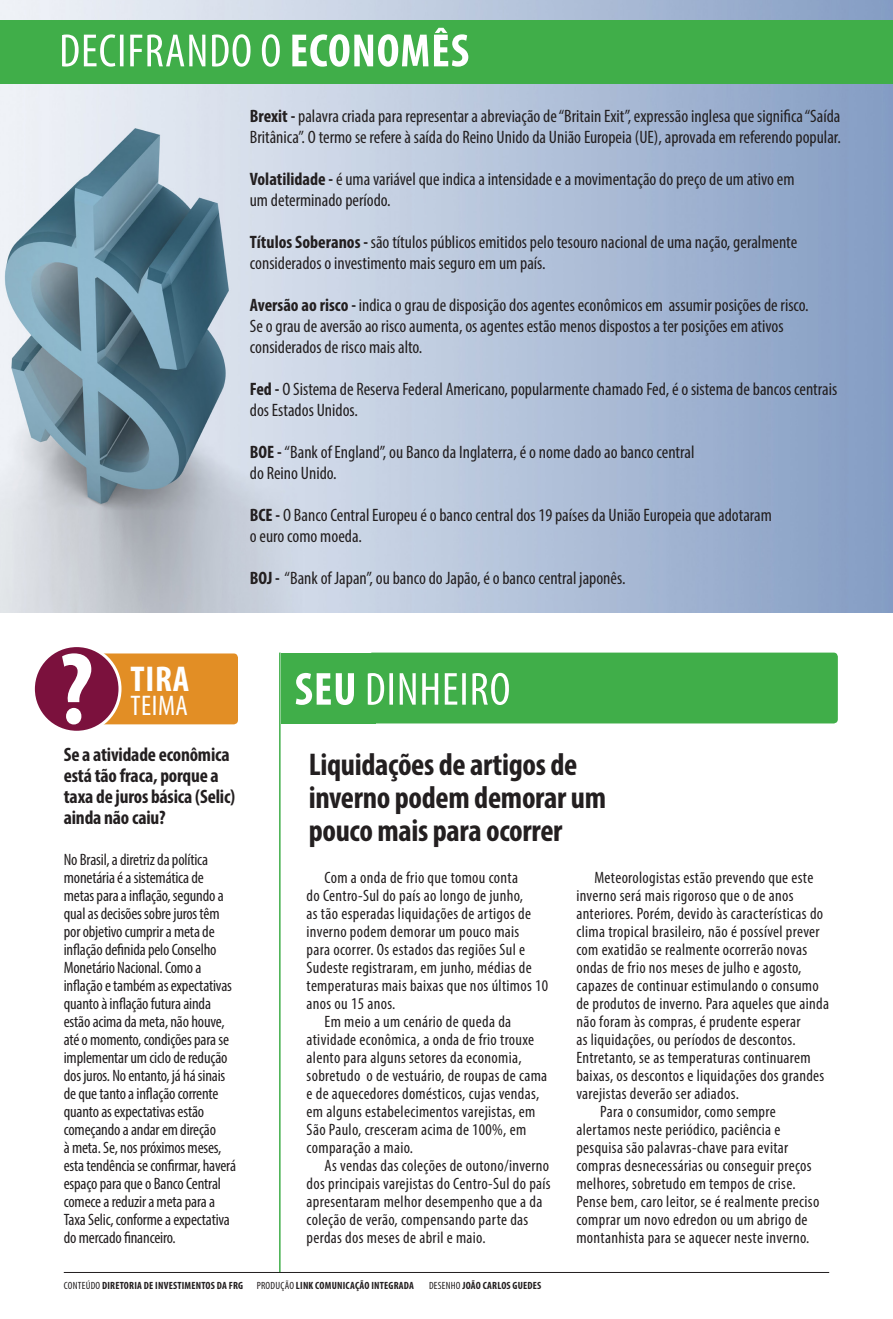
<style>
.page{position:relative;width:893px;height:1319px;background:#fff}
.page>*{position:absolute;margin:0;border:0;box-sizing:border-box;transform-origin:0 0}
.Texto{font:700 condensed 36px "Myriad Pro";color:#fff}
.Texto-2{font:700 condensed 31.5px/33px "Myriad Pro";letter-spacing:-.01em;color:#231f20}
.Texto-3{font:condensed 28.5px "Myriad Pro";letter-spacing:.02em;color:#fff}
.Texto-4{font:700 condensed 19.5px/21px "Myriad Pro";letter-spacing:-.01em;color:#231f20}
.Texto-5{font:condensed 18px/21px "Myriad Pro";color:#231f20}
.Texto-6{font:condensed 16.5px/18px "Myriad Pro";letter-spacing:.02em;color:#231f20}
.Texto-7{font:condensed 16.5px/18px "Myriad Pro";letter-spacing:-.01em;color:#231f20}
.Texto-8{font:700 condensed 10.5px "Myriad Pro";letter-spacing:.02em;color:#231f20}
.s1{font-weight:700}
.s2{font-weight:400}
</style>
<div class="page">
<img style="left:0;top:0;width:893px;height:612px">
<div style="left:0;top:20px;width:893px;height:64px;background:#40ae49"></div>
<svg style="left:62px;top:28px;width:406px;height:39px"></svg>
<div style="left:59px;top:653px;width:179px;height:71px;background:#e28e25;border-radius:4px"></div>
<div style="left:33px;top:645px;width:87px;height:87px;background:#7b113d;border-radius:50%"></div>
<div style="left:32px;top:644px;width:89px;height:89px;border:3px solid #fff;border-radius:50%"></div>
<svg style="left:62px;top:653px;width:29px;height:71px"></svg>
<hr style="left:279px;top:652px;width:2px;height:620px;background:#40ae49">
<div style="left:368px;top:652px;width:470px;height:71px;background:#40ae49;border-radius:4px"></div>
<div style="left:281px;top:652px;width:95px;height:71px;background:#40ae49"></div>
<svg style="left:296px;top:672px;width:213px;height:33px"></svg>
<hr style="left:64px;top:1271px;width:765px;height:1px;background:#231f20">
<p class="Texto-5" style="left:250px;top:105px;width:593px"><span class="s1">Brexit -</span> palavra criada para representar a abreviação de “Britain Exit”, expressão inglesa que significa “Saída<br>Britânica”. O termo se refere à saída do Reino Unido da União Europeia (UE), aprovada em referendo popular.</p>
<p class="Texto-5" style="left:250px;top:168px;width:546px"><span class="s1">Volatilidade -</span> é uma variável que indica a intensidade e a movimentação do preço de um ativo em</p>
<p class="Texto-5" style="left:250px;top:189px;width:142px">um determinado período.</p>
<p class="Texto-5" style="left:250px;top:231px;width:549px"><span class="s1">Títulos Soberanos -</span> são títulos públicos emitidos pelo tesouro nacional de uma nação, geralmente considerados o investimento mais seguro em um país.</p>
<p class="Texto-5" style="left:250px;top:294px;width:560px"><span class="s1">Aversão ao risco -</span> indica o grau de disposição dos agentes econômicos em assumir posições de risco.</p>
<p class="Texto-5" style="left:250px;top:315px;width:535px">Se o grau de aversão ao risco aumenta, os agentes estão menos dispostos a ter posições em ativos considerados de risco mais alto.</p>
<p class="Texto-5" style="left:250px;top:378px;width:589px"><span class="s1">Fed -</span> O Sistema de Reserva Federal Americano, popularmente chamado Fed, é o sistema de bancos centrais dos Estados Unidos.</p>
<p class="Texto-5" style="left:250px;top:441px;width:446px"><span class="s1">BOE -</span> “Bank of England”, ou Banco da Inglaterra, é o nome dado ao banco central</p>
<p class="Texto-5" style="left:250px;top:462px;width:88px">do Reino Unido.</p>
<p class="Texto-5" style="left:250px;top:504px;width:524px"><span class="s1">BCE -</span> O Banco Central Europeu é o banco central dos 19 países da União Europeia que adotaram</p>
<p class="Texto-5" style="left:250px;top:525px;width:114px">o euro como moeda.</p>
<p class="Texto-5" style="left:250px;top:567px;width:377px"><span class="s1">BOJ -</span> “Bank of Japan”, ou banco do Japão, é o banco central japonês.</p>
<p class="Texto" style="left:131px;top:656px;width:60px">TIRA</p>
<p class="Texto-3" style="left:130px;top:688px;width:59px">TEIMA</p>
<p class="Texto-4" style="left:64px;top:743px;width:173px">Se a atividade econômica está tão fraca, porque a taxa de juros básica (Selic) ainda não caiu?</p>
<p class="Texto-7" style="left:64px;top:849px;width:174px">No Brasil, a diretriz da política monetária é a sistemática de metas para a inflação, segundo a qual as decisões sobre juros têm por objetivo cumprir a meta de inflação definida pelo Conselho<br>Monetário Nacional. Como a inflação e também as expectativas quanto à inflação futura ainda estão acima da meta, não houve, até o momento, condições para se implementar um ciclo de redução dos juros. No entanto, já há sinais de que tanto a inflação corrente quanto as expectativas estão começando a andar em direção<br>à meta. Se, nos próximos meses, esta tendência se confirmar, haverá espaço para que o Banco Central comece a reduzir a meta para a<br>Taxa Selic, conforme a expectativa do mercado financeiro.</p>
<p class="Texto-2" style="left:309px;top:746px;width:299px">Liquidações de artigos de inverno podem demorar um pouco mais para ocorrer</p>
<p class="Texto-6" style="left:307px;top:867px;width:243px;text-indent:18px">Com a onda de frio que tomou conta<br>do Centro-Sul do país ao longo de junho,<br>as tão esperadas liquidações de artigos de inverno podem demorar um pouco mais<br>para ocorrer. Os estados das regiões Sul e Sudeste registraram, em junho, médias de temperaturas mais baixas que nos últimos 10 anos ou 15 anos.</p>
<p class="Texto-6" style="left:307px;top:1011px;width:242px;text-indent:18px">Em meio a um cenário de queda da atividade econômica, a onda de frio trouxe alento para alguns setores da economia, sobretudo o de vestuário, de roupas de cama e de aquecedores domésticos, cujas vendas, em alguns estabelecimentos varejistas, em São Paulo, cresceram acima de 100%, em comparação a maio.</p>
<p class="Texto-6" style="left:307px;top:1155px;width:246px;text-indent:18px">As vendas das coleções de outono/inverno dos principais varejistas do Centro-Sul do país apresentaram melhor desempenho que a da coleção de verão, compensando parte das perdas dos meses de abril e maio.</p>
<p class="Texto-6" style="left:576px;top:867px;width:254px;text-indent:18px">Meteorologistas estão prevendo que este inverno será mais rigoroso que o de anos anteriores. Porém, devido às características do clima tropical brasileiro, não é possível prever com exatidão se realmente ocorrerão novas ondas de frio nos meses de julho e agosto, capazes de continuar estimulando o consumo de produtos de inverno. Para aqueles que ainda não foram às compras, é prudente esperar<br>as liquidações, ou períodos de descontos.<br>Entretanto, se as temperaturas continuarem baixas, os descontos e liquidações dos grandes varejistas deverão ser adiados.</p>
<p class="Texto-6" style="left:576px;top:1101px;width:244px;text-indent:24px">Para o consumidor, como sempre alertamos neste periódico, paciência e pesquisa são palavras-chave para evitar compras desnecessárias ou conseguir preços melhores, sobretudo em tempos de crise.<br>Pense bem, caro leitor, se é realmente preciso comprar um novo edredon ou um abrigo de montanhista para se aquecer neste inverno.</p>
<p class="Texto-8" style="left:64px;top:1278px;width:181px"><span class="s2">CONTEÚDO</span> DIRETORIA DE INVESTIMENTOS DA FRG</p>
<p class="Texto-8" style="left:257px;top:1278px;width:159px"><span class="s2">PRODUÇÃO</span> LINK COMUNICAÇÃO INTEGRADA</p>
<p class="Texto-8" style="left:429px;top:1278px;width:114px"><span class="s2">DESENHO</span> JOÃO CARLOS GUEDES</p>
</div>
